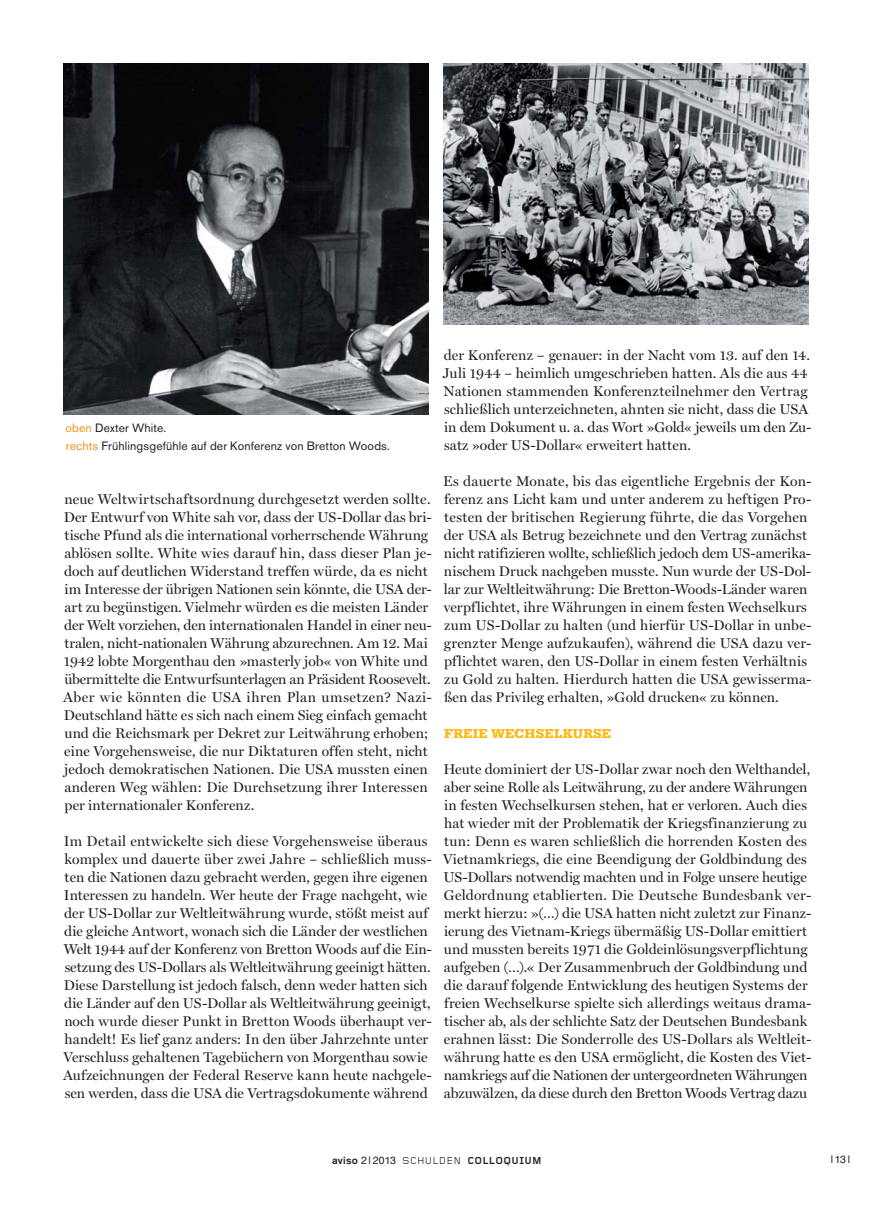
<style>
.page{position:relative;width:893px;height:1212px;background:#fff}
.page>*{position:absolute;margin:0;border:0;box-sizing:border-box;transform-origin:0 0}
.t1{font:14.25px/18px "Miller Display Roman";letter-spacing:.005em;color:#231f20}
.t2{font:700 13.5px "URW Egyptienne T";letter-spacing:.01em;color:#fdb813}
.t3{font:12px/18px "Akzidenz Grotesk BE";letter-spacing:.015em;color:#231f20}
.t4{font:700 10.5px "Foundry Gridnik";letter-spacing:.045em;color:#231f20}
.t5{font:10.5px "Helvetica";color:#231f20}
.s1{color:#f7901e}
.s2{font-family:"Akzidenz Grotesk BE";font-weight:500}
.s3{font-family:"Helvetica";font-weight:400}
.s4{font-weight:400}
</style>
<div class="page">
<img style="left:64px;top:64px;width:364px;height:350px">
<img style="left:444px;top:63px;width:364px;height:261px">
<p class="t3" style="left:66px;top:420px;width:326px"><span class="s1">oben</span> Dexter White.<br><span class="s1">rechts</span> Frühlingsgefühle auf der Konferenz von Bretton Woods.</p>
<p class="t1" style="left:63px;top:491px;width:370px">neue Weltwirtschaftsordnung durchgesetzt werden sollte.<br>Der Entwurf von White sah vor, dass der US-Dollar das bri&shy;tische Pfund als die international vorherrschende Währung ablösen sollte. White wies darauf hin, dass dieser Plan je&shy;doch auf deutlichen Widerstand treffen würde, da es nicht im Interesse der übrigen Nationen sein könnte, die USA der&shy;art zu begünstigen. Vielmehr würden es die meisten Länder der Welt vorziehen, den internationalen Handel in einer neu&shy;tralen, nicht-nationalen Währung abzurechnen. Am 12. Mai 1942 lobte Morgenthau den »masterly job« von White und übermittelte die Entwurfsunterlagen an Präsident Roosevelt.<br>Aber wie könnten die USA ihren Plan umsetzen? Nazi-Deutschland hätte es sich nach einem Sieg einfach gemacht und die Reichsmark per Dekret zur Leitwährung erhoben; eine Vorgehensweise, die nur Diktaturen offen steht, nicht jedoch demokratischen Nationen. Die USA mussten einen anderen Weg wählen: Die Durchsetzung ihrer Interessen per internationaler Konferenz.</p>
<p class="t1" style="left:63px;top:833px;width:370px">Im Detail entwickelte sich diese Vorgehensweise überaus komplex und dauerte über zwei Jahre – schließlich muss&shy;ten die Nationen dazu gebracht werden, gegen ihre eigenen Interessen zu handeln. Wer heute der Frage nachgeht, wie der US-Dollar zur Weltleitwährung wurde, stößt meist auf die gleiche Antwort, wonach sich die Länder der westlichen Welt 1944 auf der Konferenz von Bretton Woods auf die Ein&shy;setzung des US-Dollars als Weltleitwährung geeinigt hätten.<br>Diese Darstellung ist jedoch falsch, denn weder hatten sich die Länder auf den US-Dollar als Weltleitwährung geeinigt, noch wurde dieser Punkt in Bretton Woods überhaupt ver&shy;handelt! Es lief ganz anders: In den über Jahrzehnte unter Verschluss gehaltenen Tagebüchern von Morgenthau sowie Aufzeichnungen der Federal Reserve kann heute nachgele&shy;sen werden, dass die USA die Vertragsdokumente während</p>
<p class="t1" style="left:443px;top:347px;width:370px">der Konferenz – genauer: in der Nacht vom 13. auf den 14.<br>Juli 1944 – heimlich umgeschrieben hatten. Als die aus 44<br>Nationen stammenden Konferenzteilnehmer den Vertrag schließlich unterzeichneten, ahnten sie nicht, dass die USA in dem Dokument u. a. das Wort »Gold« jeweils um den Zu&shy;satz »oder US-Dollar« erweitert hatten.</p>
<p class="t1" style="left:443px;top:473px;width:370px">Es dauerte Monate, bis das eigentliche Ergebnis der Kon&shy;ferenz ans Licht kam und unter anderem zu heftigen Pro&shy;testen der britischen Regierung führte, die das Vorgehen der USA als Betrug bezeichnete und den Vertrag zunächst nicht ratifizieren wollte, schließlich jedoch dem US-amerika&shy;nischem Druck nachgeben musste. Nun wurde der US-Dol&shy;lar zur Weltleitwährung: Die Bretton-Woods-Länder waren verpflichtet, ihre Währungen in einem festen Wechselkurs zum US-Dollar zu halten (und hierfür US-Dollar in unbe&shy;grenzter Menge aufzukaufen), während die USA dazu ver&shy;pflichtet waren, den US-Dollar in einem festen Verhältnis zu Gold zu halten. Hierdurch hatten die USA gewisserma&shy;ßen das Privileg erhalten, »Gold drucken« zu können.</p>
<p class="t2" style="left:444px;top:728px;width:169px">FREIE WECHSELKURSE</p>
<p class="t1" style="left:443px;top:761px;width:370px">Heute dominiert der US-Dollar zwar noch den Welthandel, aber seine Rolle als Leitwährung, zu der andere Währungen in festen Wechselkursen stehen, hat er verloren. Auch dies hat wieder mit der Problematik der Kriegsfinanzierung zu tun: Denn es waren schließlich die horrenden Kosten des Vietnamkriegs, die eine Beendigung der Goldbindung des US-Dollars notwendig machten und in Folge unsere heutige Geldordnung etablierten. Die Deutsche Bundesbank ver&shy;merkt hierzu: »(…) die USA hatten nicht zuletzt zur Finanz&shy;ierung des Vietnam-Kriegs übermäßig US-Dollar emittiert und mussten bereits 1971 die Goldeinlösungsverpflichtung aufgeben (…).« Der Zusammenbruch der Goldbindung und die darauf folgende Entwicklung des heutigen Systems der freien Wechselkurse spielte sich allerdings weitaus drama&shy;tischer ab, als der schlichte Satz der Deutschen Bundesbank erahnen lässt: Die Sonderrolle des US-Dollars als Weltleit&shy;währung hatte es den USA ermöglicht, die Kosten des Viet&shy;namkriegs auf die Nationen der untergeordneten Währungen abzuwälzen, da diese durch den Bretton Woods Vertrag dazu</p>
<p class="t4" style="left:332px;top:1157px;width:211px"><span class="s2">aviso</span> <span class="s3">2 | 2013</span> <span class="s4">SCHULDEN</span> COLLOQUIUM</p>
<p class="t5" style="left:831px;top:1155px;width:21px">| 13 |</p>
</div>
